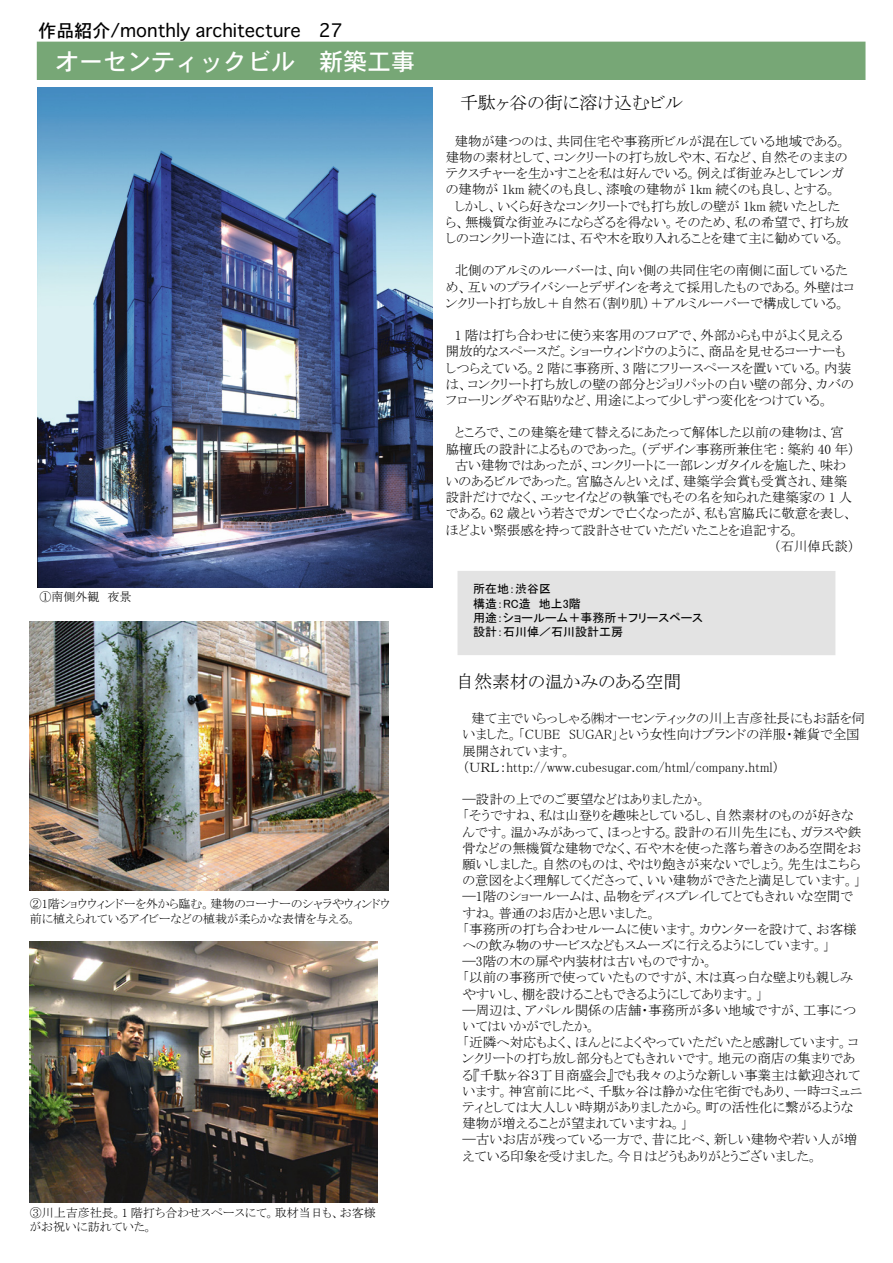
<style>
.page{position:relative;width:893px;height:1263px;background:#fff}
.page>*{position:absolute;margin:0;border:0;box-sizing:border-box;transform-origin:0 0}
.t1{font:24px "Osaka";color:#fff}
.t2{font:18px "Osaka";color:#000}
.t3{font:18px "MS P Mincho";color:#000}
.t4{font:13.5px/16.2px "MS P Mincho";color:#000}
.t5{font:12px/14.4px "MS P Mincho";color:#000}
.t6{font:12px/14.4px "MS P Gothic";color:#000}
</style>
<div class="page">
<div style="left:457px;top:571px;width:378px;height:84px;background:#e3e3e3"></div>
<div style="left:37px;top:42px;width:828px;height:38px;background:#77a776"></div>
<img style="left:30px;top:941px;width:348px;height:261px">
<img style="left:38px;top:88px;width:394px;height:499px">
<img style="left:30px;top:621px;width:358px;height:270px">
<p class="t2" style="left:38px;top:19px;width:306px">作品紹介/monthly architecture　27</p>
<p class="t1" style="left:55px;top:46px;width:361px">オーセンティックビル　新築工事</p>
<p class="t5" style="left:39px;top:589px;width:93px">①南側外観　夜景</p>
<p class="t5" style="left:30px;top:896px;width:362px">②1階ショウウィンドーを外から臨む。建物のコーナーのシャラやウィンドウ前に植えられているアイビーなどの植栽が柔らかな表情を与える。</p>
<p class="t5" style="left:30px;top:1205px;width:348px">③川上吉彦社長。1 階打ち合わせスペースにて。取材当日も、お客様がお祝いに訪れていた。</p>
<p class="t3" style="left:460px;top:94px;width:225px">千駄ヶ谷の街に溶け込むビル</p>
<p class="t4" style="left:446px;top:133px;width:404px">　建物が建つのは、共同住宅や事務所ビルが混在している地域である。建物の素材として、コンクリートの打ち放しや木、石など、自然そのままのテクスチャーを生かすことを私は好んでいる。例えば街並みとしてレンガの建物が 1km 続くのも良し、漆喰の建物が 1km 続くのも良し、とする。<br>　しかし、いくら好きなコンクリートでも打ち放しの壁が 1km 続いたとしたら、無機質な街並みにならざるを得ない。そのため、私の希望で、打ち放しのコンクリート造には、石や木を取り入れることを建て主に勧めている。</p>
<p class="t4" style="left:446px;top:262px;width:410px">　北側のアルミのルーバーは、向い側の共同住宅の南側に面しているため、互いのプライバシーとデザインを考えて採用したものである。外壁はコンクリート打ち放し＋自然石（割り肌）＋アルミルーバーで構成している。</p>
<p class="t4" style="left:446px;top:327px;width:410px">　1 階は打ち合わせに使う来客用のフロアで、外部からも中がよく見える開放的なスペースだ。ショーウィンドウのように、商品を見せるコーナーもしつらえている。2 階に事務所、3 階にフリースペースを置いている。内装は、コンクリート打ち放しの壁の部分とジョリパットの白い壁の部分、カバのフローリングや石貼りなど、用途によって少しずつ変化をつけている。</p>
<p class="t4" style="left:446px;top:424px;width:400px">　ところで、この建築を建て替えるにあたって解体した以前の建物は、宮</p>
<p class="t4" style="left:446px;top:441px;width:411px">脇檀氏の設計によるものであった。（デザイン事務所兼住宅：築約 40 年）</p>
<p class="t4" style="left:446px;top:457px;width:402px">　古い建物ではあったが、コンクリートに一部レンガタイルを施した、味わ</p>
<p class="t4" style="left:446px;top:473px;width:403px">いのあるビルであった。宮脇さんといえば、建築学会賞も受賞され、建築</p>
<p class="t4" style="left:446px;top:489px;width:408px">設計だけでなく、エッセイなどの執筆でもその名を知られた建築家の 1 人</p>
<p class="t4" style="left:446px;top:505px;width:409px">である。62 歳という若さでガンで亡くなったが、私も宮脇氏に敬意を表し、</p>
<p class="t4" style="left:446px;top:522px;width:356px">ほどよい緊張感を持って設計させていただいたことを追記する。</p>
<p class="t4" style="left:747px;top:538px;width:109px">　　　（石川倬氏談）</p>
<p class="t6" style="left:473px;top:582px;width:231px">所在地：渋谷区　　<br>構造：RC造　地上3階<br>用途：ショールーム＋事務所＋フリースペース設計：石川倬／石川設計工房</p>
<p class="t3" style="left:456px;top:672px;width:227px">自然素材の温かみのある空間</p>
<p class="t4" style="left:462px;top:710px;width:404px">　建て主でいらっしゃる㈱オーセンティックの川上吉彦社長にもお話を伺いました。「CUBE　SUGAR」という女性向けブランドの洋服・雑貨で全国展開されています。<br>（ＵＲＬ：http://www.cubesugar.com/html/company.html）</p>
<p class="t4" style="left:462px;top:791px;width:401px">―設計の上でのご要望などはありましたか。<br>「そうですね、私は山登りを趣味としているし、自然素材のものが好きなんです。温かみがあって、ほっとする。設計の石川先生にも、ガラスや鉄骨などの無機質な建物でなく、石や木を使った落ち着きのある空間をお願いしました。自然のものは、やはり飽きが来ないでしょう。先生はこちらの意図をよく理解してくださって、いい建物ができたと満足しています。」―1階のショールームは、品物をディスプレイしてとてもきれいな空間ですね。普通のお店かと思いました。<br>「事務所の打ち合わせルームに使います。カウンターを設けて、お客様への飲み物のサービスなどもスムーズに行えるようにしています。」<br>―3階の木の扉や内装材は古いものですか。<br>「以前の事務所で使っていたものですが、木は真っ白な壁よりも親しみやすいし、棚を設けることもできるようにしてあります。」<br>―周辺は、アパレル関係の店舗・事務所が多い地域ですが、工事についてはいかがでしたか。<br>「近隣へ対応もよく、ほんとによくやっていただいたと感謝しています。コンクリートの打ち放し部分もとてもきれいです。地元の商店の集まりである『千駄ヶ谷３丁目商盛会』でも我々のような新しい事業主は歓迎されています。神宮前に比べ、千駄ヶ谷は静かな住宅街でもあり、一時コミュニティとしては大人しい時期がありましたから。町の活性化に繋がるような建物が増えることが望まれていますね。」<br>―古いお店が残っている一方で、昔に比べ、新しい建物や若い人が増えている印象を受けました。今日はどうもありがとうございました。</p>
</div>
